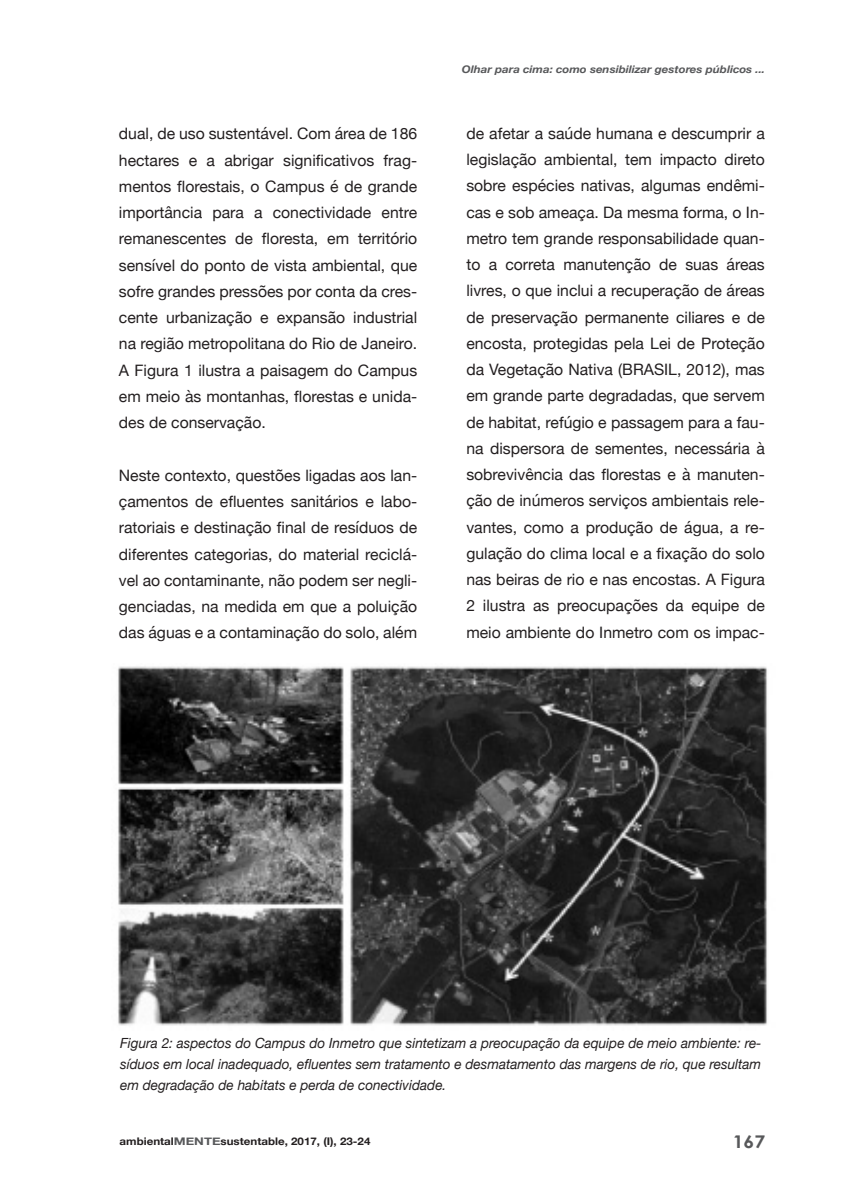
<style>
.page{position:relative;width:844px;height:1191px;background:#fff}
.page>*{position:absolute;margin:0;border:0;box-sizing:border-box;transform-origin:0 0}
.t1{font:700 17.5px "Century Gothic";color:#57585a;scale:1.1 1}
.t2{font:15.75px/26.2px "Helvetica Neue";color:#231f20;text-align:justify}
.t3{font:italic 14px/21px "Helvetica Neue";color:#231f20;text-align:justify}
.t4{font:italic 700 10.5px "Helvetica Neue";color:#57585a;scale:1.1 1}
.t5{font:700 10.5px "Helvetica Neue";color:#231f20;scale:1.1 1}
.s1{color:#57585a}
</style>
<div class="page">
<img style="left:118px;top:666px;width:649px;height:360px">
<p class="t2" style="left:119px;top:120px;width:300px">dual, de uso sustentável. Com área de 186 hectares e a abrigar significativos frag&shy;mentos florestais, o Campus é de grande importância para a conectividade entre remanescentes de floresta, em território sensível do ponto de vista ambiental, que sofre grandes pressões por conta da cres&shy;cente urbanização e expansão industrial na região metropolitana do Rio de Janeiro.<br>A Figura 1 ilustra a paisagem do Campus em meio às montanhas, florestas e unida&shy;des de conservação.</p>
<p class="t2" style="left:119px;top:462px;width:300px">Neste contexto, questões ligadas aos lan&shy;çamentos de efluentes sanitários e labo&shy;ratoriais e destinação final de resíduos de diferentes categorias, do material reciclá&shy;vel ao contaminante, não podem ser negli&shy;genciadas, na medida em que a poluição das águas e a contaminação do solo, além</p>
<p class="t4" style="left:461px;top:62px;width:277px">Olhar para cima: como sensibilizar gestores públicos ...</p>
<p class="t2" style="left:466px;top:120px;width:300px">de afetar a saúde humana e descumprir a legislação ambiental, tem impacto direto sobre espécies nativas, algumas endêmi&shy;cas e sob ameaça. Da mesma forma, o In&shy;metro tem grande responsabilidade quan&shy;to a correta manutenção de suas áreas livres, o que inclui a recuperação de áreas de preservação permanente ciliares e de encosta, protegidas pela Lei de Proteção da Vegetação Nativa (BRASIL, 2012), mas em grande parte degradadas, que servem de habitat, refúgio e passagem para a fau&shy;na dispersora de sementes, necessária à sobrevivência das florestas e à manuten&shy;ção de inúmeros serviços ambientais rele&shy;vantes, como a produção de água, a re&shy;gulação do clima local e a fixação do solo nas beiras de rio e nas encostas. A Figura 2 ilustra as preocupações da equipe de meio ambiente do Inmetro com os impac-</p>
<p class="t3" style="left:120px;top:1032px;width:642px">Figura 2: aspectos do Campus do Inmetro que sintetizam a preocupação da equipe de meio ambiente: re&shy;síduos em local inadequado, efluentes sem tratamento e desmatamento das margens de rio, que resultam em degradação de habitats e perda de conectividade.</p>
<p class="t5" style="left:119px;top:1134px;width:229px">ambiental<span class="s1">MENTE</span>sustentable, 2017, (I), 23-24</p>
<p class="t1" style="left:732px;top:1130px;width:31px">167</p>
</div>
